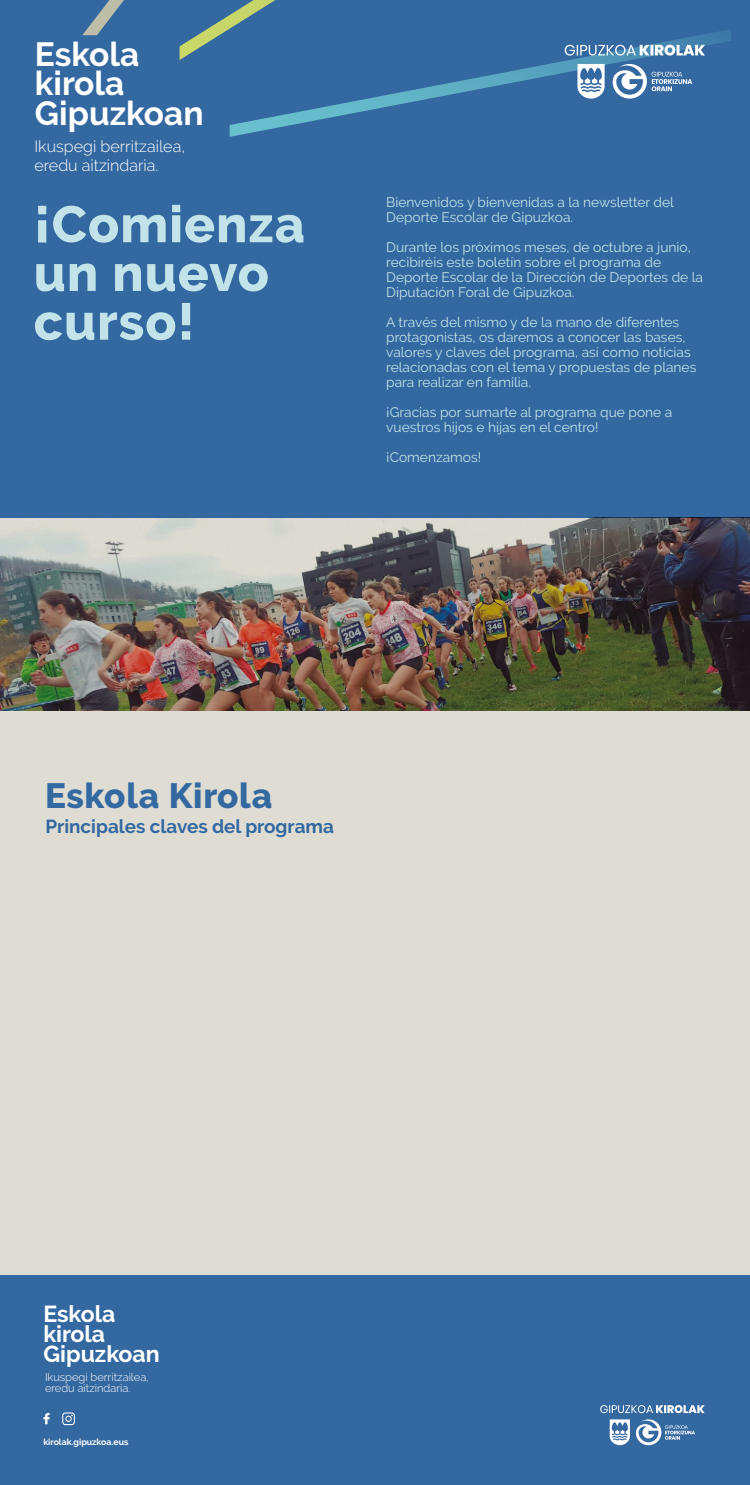
<style>
.page{position:relative;width:750px;height:1485px;background:#fff}
.page>*{position:absolute;margin:0;border:0;box-sizing:border-box;transform-origin:0 0}
.t1{font:800 51.25px/48.8px "Raleway";letter-spacing:.02em;color:#c1e3e9}
.t2{font:800 35px "Raleway";letter-spacing:.02em;color:#3368a0}
.t3{font:700 33.5px/29.2px "Raleway";color:#fff}
.t4{font:700 23.12px/20.2px "Raleway";color:#fff}
.t5{font:700 18.88px "Raleway";color:#3368a0}
.t6{font:300 16.12px/18.8px "Raleway";color:#fff}
.t7{font:13.75px/15px "Raleway";color:#c1e3e9}
.t8{font:300 11.12px/10.4px "Raleway";color:#fff}
.t9{font:700 8.75px "Raleway";color:#fff}
</style>
<div class="page">
<div style="left:0;top:444px;width:750px;height:854px;background:#dfddd3"></div>
<div style="left:0;top:0;width:750px;height:518px;background:#3368a0"></div>
<svg style="left:94px;top:0;width:181px;height:20px"></svg>
<svg style="left:82px;top:20px;width:649px;height:117px"></svg>
<div style="left:3px;top:35px;width:177px;height:50px;background:#3368a0"></div>
<div style="left:3px;top:65px;width:170px;height:49px;background:#3368a0"></div>
<div style="left:3px;top:94px;width:227px;height:50px;background:#3368a0"></div>
<svg style="left:565px;top:45px;width:140px;height:11px"></svg>
<svg style="left:577px;top:64px;width:28px;height:35px"></svg>
<svg style="left:613px;top:64px;width:79px;height:35px"></svg>
<div style="left:0;top:1275px;width:750px;height:210px;background:#3368a0"></div>
<svg style="left:600px;top:1405px;width:105px;height:8px"></svg>
<svg style="left:610px;top:1419px;width:20px;height:26px"></svg>
<svg style="left:636px;top:1419px;width:59px;height:26px"></svg>
<svg style="left:43px;top:1413px;width:7px;height:11px"></svg>
<svg style="left:62px;top:1412px;width:13px;height:13px"></svg>
<img style="left:0;top:518px;width:750px;height:192px">
<h3 class="t3" style="left:35px;top:40px;width:170px">Eskola kirola<br>Gipuzkoan</h3>
<p class="t6" style="left:34px;top:137px;width:152px">Ikuspegi berritzailea, eredu aitzindaria.</p>
<h1 class="t1" style="left:34px;top:200px;width:273px">¡Comienza un nuevo curso!</h1>
<p class="t7" style="left:386px;top:195px;width:289px">Bienvenidos y bienvenidas a la newsletter del<br>Deporte Escolar de Gipuzkoa.</p>
<p class="t7" style="left:386px;top:240px;width:318px">Durante los próximos meses, de octubre a junio, recibiréis este boletín sobre el programa de Deporte Escolar de la Dirección de Deportes de la Diputación Foral de Gipuzkoa.</p>
<p class="t7" style="left:386px;top:315px;width:312px">A través del mismo y de la mano de diferentes protagonistas, os daremos a conocer las bases, valores y claves del programa, así como noticias relacionadas con el tema y propuestas de planes para realizar en familia.</p>
<p class="t7" style="left:386px;top:405px;width:288px">¡Gracias por sumarte al programa que pone a vuestros hijos e hijas en el centro!</p>
<p class="t7" style="left:386px;top:450px;width:97px">¡Comenzamos!</p>
<h2 class="t2" style="left:45px;top:776px;width:229px">Eskola Kirola</h2>
<h3 class="t5" style="left:45px;top:816px;width:290px">Principales claves del programa</h3>
<h3 class="t4" style="left:43px;top:1304px;width:118px">Eskola kirola<br>Gipuzkoan</h3>
<p class="t8" style="left:45px;top:1372px;width:105px">Ikuspegi berritzailea, eredu aitzindaria.</p>
<p class="t9" style="left:43px;top:1437px;width:87px">kirolak.gipuzkoa.eus</p>
</div>
